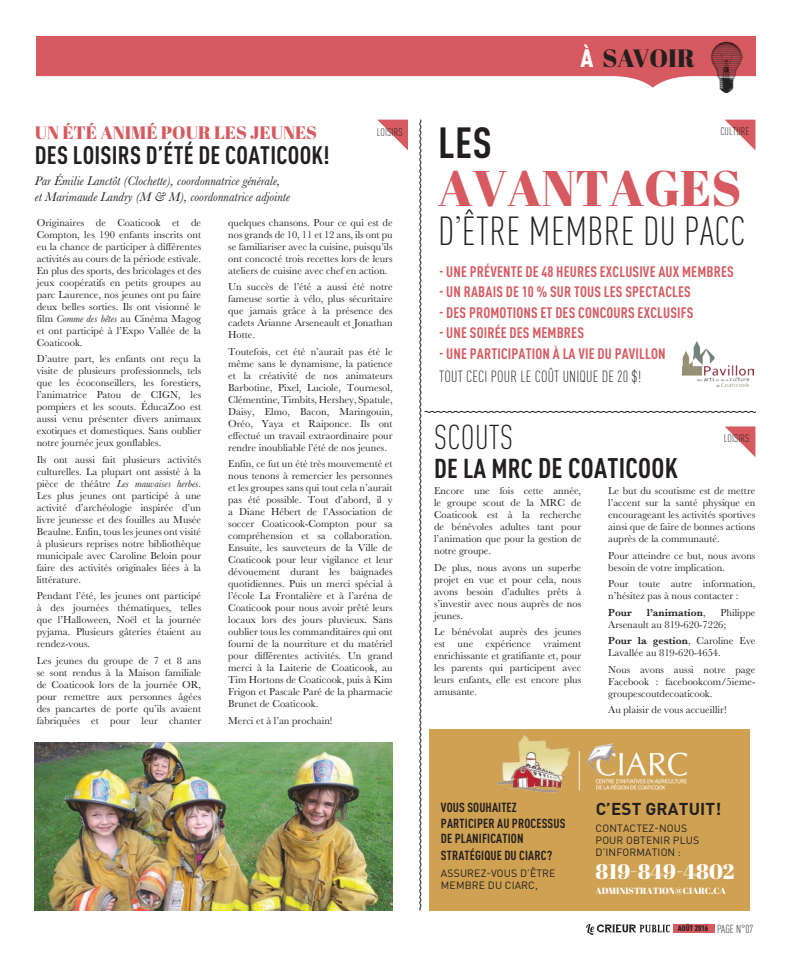
<style>
.page{position:relative;width:792px;height:972px;background:#fff}
.page>*{position:absolute;margin:0;border:0;box-sizing:border-box;transform-origin:0 0}
.t1{font:50px "Abril Fatface";color:#d65a5f}
.t2{font:700 condensed 43px "DINOT";color:#231f20}
.t3{font:300 condensed 40px "DINOT";letter-spacing:.01em;color:#231f20}
.t4{font:300 condensed 34px "DINOT";letter-spacing:.01em;color:#231f20}
.t5{font:700 condensed 28px "DINOT";letter-spacing:.01em;color:#231f20}
.t6{font:700 condensed 25px "DINOT";letter-spacing:.01em;color:#231f20}
.t7{font:25px "Abril Fatface";color:#231f20}
.t8{font:21px "Abril Fatface";color:#fff}
.t9{font:18px "Abril Fatface";color:#d65a5f}
.t10{font:700 17px "DINOT";letter-spacing:.01em;color:#231f20}
.t11{font:300 condensed 16px "DINOT";letter-spacing:.01em;color:#231f20}
.t12{font:700 condensed 15px "DINOT";letter-spacing:.01em;color:#d65a5f}
.t13{font:italic 13px/16px "Baskerville";color:#231f20}
.t14{font:700 condensed 13px/15.6px "DINOT";letter-spacing:.01em;color:#231f20}
.t15{font:300 condensed 11.5px "DINOT";color:#231f20}
.t16{font:300 condensed 11px "DINOT";letter-spacing:.01em;color:#231f20}
.t17{font:10.5px/12px "Baskerville";color:#231f20;text-align:justify}
.t18{font:10.5px/12px "DINOT";letter-spacing:.01em;color:#231f20}
.t19{font:600 10.5px "Baskerville";color:#231f20}
.t20{font:9px "Abril Fatface";color:#fff}
.t21{font:900 condensed 8px "DINOT";color:#231f20}
.s1{font-family:"DINOT";font-weight:900;font-stretch:condensed;color:#fff}
.s2{font-style:italic}
.s3{font-size:27px}
.s4{font-weight:400}
.s5{font-weight:600}
.s6{font-weight:300;font-size:11.5px}
</style>
<div class="page">
<div style="left:673px;top:924px;width:42px;height:9px;background:#d65a5f"></div>
<svg style="left:586px;top:924px;width:84px;height:11px"></svg>
<svg style="left:36px;top:36px;width:720px;height:52px;fill:#d65a5f"></svg>
<img style="left:711px;top:41px;width:32px;height:52px">
<svg style="left:377px;top:120px;width:31px;height:30px"></svg>
<svg style="left:419px;top:119px;width:338px;height:792px"></svg>
<div style="left:429px;top:729px;width:320px;height:182px;background:#cfa152"></div>
<img style="left:496px;top:717px;width:191px;height:76px">
<img style="left:682px;top:339px;width:71px;height:47px">
<img style="left:35px;top:743px;width:358px;height:167px">
<h3 class="t7" style="left:581px;top:41px;width:39px"><span class="s1">À</span> SAVOIR</h3>
<h3 class="t9" style="left:35px;top:120px;width:284px">UN ÉTÉ ANIMÉ POUR LES JEUNES</h3>
<h3 class="t6" style="left:35px;top:140px;width:296px">DES LOISIRS D’ÉTÉ DE COATICOOK!</h3>
<p class="t13" style="left:35px;top:172px;width:257px">Par Émilie Lanctôt (Clochette), coordonnatrice générale, et Marimaude Landry (M &amp; M), coordonnatrice adjointe</p>
<p class="t16" style="left:377px;top:126px;width:26px">LOISIRS</p>
<p class="t16" style="left:720px;top:125px;width:31px">CULTURE</p>
<h2 class="t2" style="left:438px;top:117px;width:18px">LES</h2>
<h1 class="t1" style="left:438px;top:153px;width:305px">AVANTAGES</h1>
<h3 class="t3" style="left:438px;top:208px;width:309px">D<sup>’</sup>ÊTRE MEMBRE DU PACC</h3>
<p class="t17" style="left:37px;top:216px;width:166px">Originaires de Coaticook et de Compton, les 190 enfants inscrits ont eu la chance de participer à différentes activités au cours de la période estivale.<br>En plus des sports, des bricolages et des jeux coopératifs en petits groupes au parc Laurence, nos jeunes ont pu faire deux belles sorties. Ils ont visionné le film <span class="s2">Comme des bêtes</span> au Cinéma Magog et ont participé à l’Expo Vallée de la Coaticook.</p>
<p class="t17" style="left:37px;top:353px;width:166px">D’autre part, les enfants ont reçu la visite de plusieurs professionnels, tels que les écoconseillers, les forestiers, l’animatrice Patou de CIGN, les pompiers et les scouts. ÉducaZoo est aussi venu présenter divers animaux exotiques et domestiques. Sans oublier notre journée jeux gonflables.</p>
<p class="t17" style="left:37px;top:454px;width:166px">Ils ont aussi fait plusieurs activités culturelles. La plupart ont assisté à la pièce de théâtre <span class="s2">Les mauvaises herbes</span>.<br>Les plus jeunes ont participé à une activité d’archéologie inspirée d’un livre jeunesse et des fouilles au Musée Beaulne. Enfin, tous les jeunes ont visité à plusieurs reprises notre bibliothèque municipale avec Caroline Beloin pour faire des activités originales liées à la littérature.</p>
<p class="t17" style="left:37px;top:590px;width:166px">Pendant l’été, les jeunes ont participé à des journées thématiques, telles que l’Halloween, Noël et la journée pyjama. Plusieurs gâteries étaient au rendez-vous.</p>
<p class="t17" style="left:37px;top:655px;width:166px">Les jeunes du groupe de 7 et 8 ans se sont rendus à la Maison familiale de Coaticook lors de la journée OR, pour remettre aux personnes âgées des pancartes de porte qu’ils avaient fabriquées et pour leur chanter</p>
<p class="t17" style="left:228px;top:217px;width:166px">quelques chansons. Pour ce qui est de nos grands de 10, 11 et 12 ans, ils ont pu se familiariser avec la cuisine, puisqu’ils ont concocté trois recettes lors de leurs ateliers de cuisine avec chef en action.</p>
<p class="t17" style="left:228px;top:281px;width:166px">Un succès de l’été a aussi été notre fameuse sortie à vélo, plus sécuritaire que jamais grâce à la présence des cadets Arianne Arseneault et Jonathan Hotte.</p>
<p class="t17" style="left:228px;top:346px;width:166px">Toutefois, cet été n’aurait pas été le même sans le dynamisme, la patience et la créativité de nos animateurs Barbotine, Pixel, Luciole, Tournesol, Clémentine, Timbits, Hershey, Spatule, Daisy, Elmo, Bacon, Maringouin, Oréo, Yaya et Raiponce. Ils ont effectué un travail extraordinaire pour rendre inoubliable l’été de nos jeunes.</p>
<p class="t17" style="left:228px;top:458px;width:166px">Enfin, ce fut un été très mouvementé et nous tenons à remercier les personnes et les groupes sans qui tout cela n’aurait pas été possible. Tout d’abord, il y a Diane Hébert de l’Association de soccer Coaticook-Compton pour sa compréhension et sa collaboration.<br>Ensuite, les sauveteurs de la Ville de Coaticook pour leur vigilance et leur dévouement durant les baignades quotidiennes. Puis un merci spécial à l’école La Frontalière et à l’aréna de Coaticook pour nous avoir prêté leurs locaux lors des jours pluvieux. Sans oublier tous les commanditaires qui ont fourni de la nourriture et du matériel pour différentes activités. Un grand merci à la Laiterie de Coaticook, au Tim Hortons de Coaticook, puis à Kim Frigon et Pascale Paré de la pharmacie Brunet de Coaticook.</p>
<p class="t17" style="left:228px;top:715px;width:106px">Merci et à l’an prochain!</p>
<h3 class="t12" style="left:439px;top:262px;width:296px">- UNE PRÉVENTE DE 48 HEURES EXCLUSIVE AUX MEMBRES</h3>
<h3 class="t12" style="left:439px;top:283px;width:253px">- UN RABAIS DE 10 % SUR TOUS LES SPECTACLES</h3>
<h3 class="t12" style="left:439px;top:303px;width:256px">- DES PROMOTIONS ET DES CONCOURS EXCLUSIFS</h3>
<h3 class="t12" style="left:439px;top:324px;width:146px">- UNE SOIRÉE DES MEMBRES</h3>
<h3 class="t12" style="left:439px;top:344px;width:228px">- UNE PARTICIPATION À LA VIE DU PAVILLON</h3>
<h3 class="t11" style="left:439px;top:367px;width:204px">TOUT CECI POUR LE COÛT UNIQUE DE 20 $!</h3>
<h3 class="t4" style="left:434px;top:418px;width:77px">SCOUTS</h3>
<h3 class="t5" style="left:434px;top:451px;width:243px"><span class="s3">DE LA MRC</span> DE COATICOOK</h3>
<p class="t16" style="left:724px;top:432px;width:26px">LOISIRS</p>
<p class="t17" style="left:434px;top:485px;width:149px">Encore une fois cette année, le groupe scout de la MRC de Coaticook est à la recherche de bénévoles adultes tant pour l’animation que pour la gestion de notre groupe.</p>
<p class="t17" style="left:434px;top:561px;width:149px">De plus, nous avons un superbe projet en vue et pour cela, nous avons besoin d’adultes prêts à s’investir avec nous auprès de nos jeunes.</p>
<p class="t17" style="left:434px;top:626px;width:149px">Le bénévolat auprès des jeunes est une expérience vraiment enrichissante et gratifiante et, pour les parents qui participent avec leurs enfants, elle est encore plus amusante.</p>
<p class="t17" style="left:608px;top:485px;width:149px">Le but du scoutisme est de mettre l’accent sur la santé physique en encourageant les activités sportives ainsi que de faire de bonnes actions auprès de la communauté.</p>
<p class="t17" style="left:608px;top:549px;width:149px">Pour atteindre ce but, nous avons besoin de votre implication.</p>
<p class="t17" style="left:608px;top:578px;width:149px">Pour toute autre information, n’hésitez pas à nous contacter :</p>
<p class="t19" style="left:608px;top:606px;width:25px">Pour</p>
<p class="t19" style="left:647px;top:606px;width:60px">l’animation<span class="s4">,</span></p>
<p class="t17" style="left:608px;top:606px;width:149px;text-indent:112px">Philippe<br>Arsenault au 819-620-7226;</p>
<p class="t17" style="left:608px;top:635px;width:149px"><span class="s5">Pour la gestion</span>, Caroline Eve<br>Lavallée au 819-620-4654.</p>
<p class="t17" style="left:608px;top:663px;width:149px">Nous avons aussi notre page Facebook : facebookcom/5ieme&shy;groupescoutdecoaticook.</p>
<p class="t17" style="left:608px;top:704px;width:120px">Au plaisir de vous accueillir!</p>
<p class="t14" style="left:441px;top:800px;width:126px">VOUS SOUHAITEZ<br>PARTICIPER AU PROCESSUS<br>DE PLANIFICATION</p>
<p class="t14" style="left:441px;top:848px;width:85px">STRATÉGIQUE DU CIARC</p>
<p class="t14" style="left:547px;top:848px;width:7px">?</p>
<p class="t18" style="left:441px;top:867px;width:116px">ASSUREZ-VOUS D’ÊTRE<br>MEMBRE DU CIARC,</p>
<h3 class="t10" style="left:596px;top:798px;width:127px">C’EST GRATUIT!</h3>
<p class="t18" style="left:596px;top:822px;width:105px">CONTACTEZ-NOUS<br>POUR OBTENI R PLUS<br>D’I NFORMATION :</p>
<h3 class="t8" style="left:596px;top:857px;width:140px">819-849-4802</h3>
<p class="t20" style="left:596px;top:884px;width:132px">ADMINISTRATION@CIARC .CA</p>
<p class="t21" style="left:678px;top:924px;width:45px">août 2016 <span class="s6">PAGE</span></p>
<p class="t15" style="left:736px;top:922px;width:19px">N°07</p>
</div>
